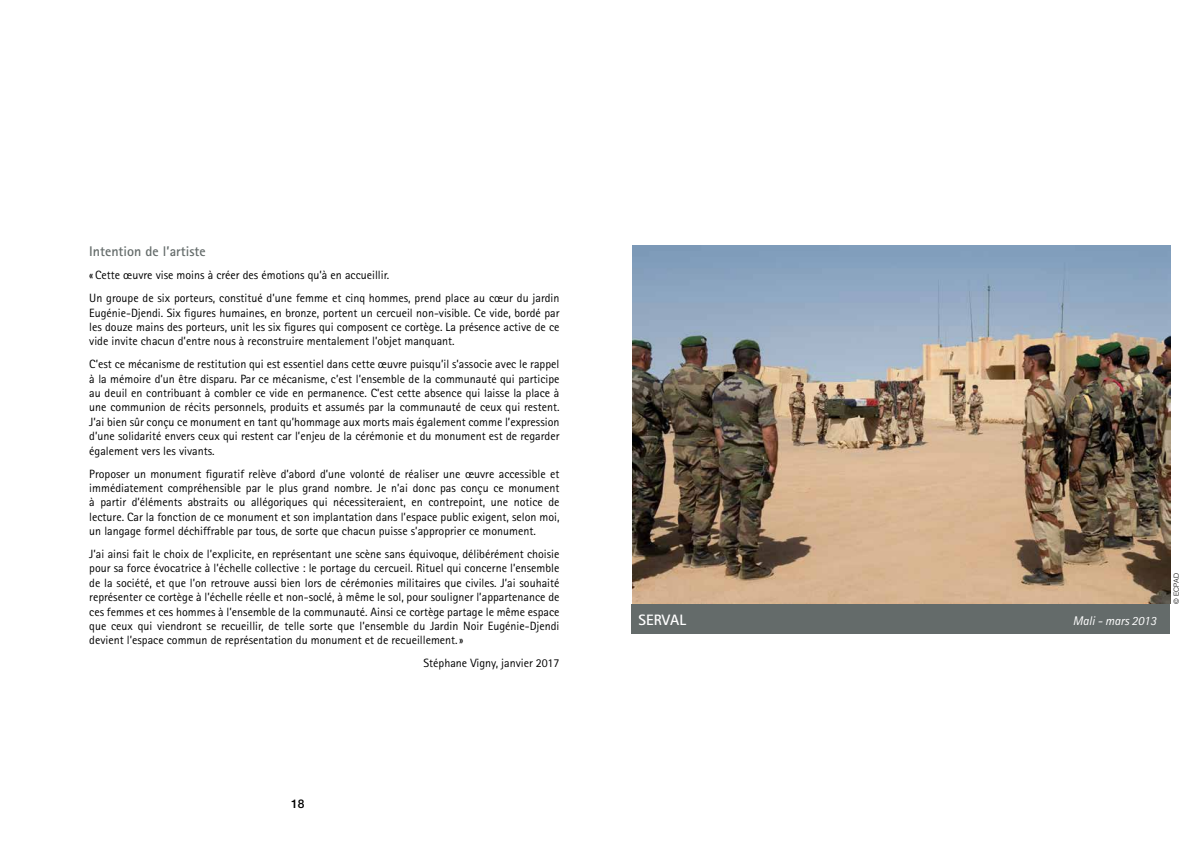
<style>
.page{position:relative;width:1191px;height:842px;background:#fff}
.page>*{position:absolute;margin:0;border:0;box-sizing:border-box;transform-origin:0 0}
.t1{font:700 15.1px "Rotis Sans Serif";color:#fff}
.t2{font:700 14px "Rotis Sans Serif";color:#646b6a}
.t3{font:italic 12.6px "Rotis Sans Serif";color:#fff}
.t4{font:12px/14.4px "Rotis Sans Serif";color:#000;text-align:justify}
.t5{font:500 12px "Helvetica Neue LT Std";color:#000}
.t6{font:300 7px "Helvetica LT Std";color:#000}
</style>
<div class="page">
<img style="left:632px;top:245px;width:538px;height:359px">
<div style="left:631px;top:604px;width:539px;height:29px;background:#646b6a"></div>
<p class="t2" style="left:89px;top:243px;width:118px">Intention de l’artiste</p>
<p class="t4" style="left:89px;top:264px;width:471px;line-height:22.9px">«Cette œuvre vise moins à créer des émotions qu’à en accueillir.<br>Un groupe de six porteurs, constitué d’une femme et cinq hommes, prend place au cœur du jardin</p>
<p class="t4" style="left:89px;top:305px;width:472px">Eugénie-Djendi. Six figures humaines, en bronze, portent un cercueil non-visible. Ce vide, bordé par les douze mains des porteurs, unit les six figures qui composent ce cortège. La présence active de ce vide invite chacun d’entre nous à reconstruire mentalement l’objet manquant.</p>
<p class="t4" style="left:89px;top:357px;width:472px">C’est ce mécanisme de restitution qui est essentiel dans cette œuvre puisqu’il s’associe avec le rappel à la mémoire d’un être disparu. Par ce mécanisme, c’est l’ensemble de la communauté qui participe au deuil en contribuant à combler ce vide en permanence. C’est cette absence qui laisse la place à une communion de récits personnels, produits et assumés par la communauté de ceux qui restent.<br>J’ai bien sûr conçu ce monument en tant qu’hommage aux morts mais également comme l’expression d’une solidarité envers ceux qui restent car l’enjeu de la cérémonie et du monument est de regarder également vers les vivants.</p>
<p class="t4" style="left:89px;top:466px;width:472px">Proposer un monument figuratif relève d’abord d’une volonté de réaliser une œuvre accessible et immédiatement compréhensible par le plus grand nombre. Je n’ai donc pas conçu ce monument à partir d’éléments abstraits ou allégoriques qui nécessiteraient, en contrepoint, une notice de lecture. Car la fonction de ce monument et son implantation dans l’espace public exigent, selon moi, un langage formel déchiffrable par tous, de sorte que chacun puisse s’approprier ce monument.</p>
<p class="t4" style="left:89px;top:547px;width:472px">J’ai ainsi fait le choix de l’explicite, en représentant une scène sans équivoque, délibérément choisie pour sa force évocatrice à l’échelle collective : le portage du cercueil. Rituel qui concerne l’ensemble de la société, et que l’on retrouve aussi bien lors de cérémonies militaires que civiles. J’ai souhaité représenter ce cortège à l’échelle réelle et non-soclé, à même le sol, pour souligner l’appartenance de ces femmes et ces hommes à l’ensemble de la communauté. Ainsi ce cortège partage le même espace que ceux qui viendront se recueillir, de telle sorte que l’ensemble du Jardin Noir Eugénie-Djendi devient l’espace commun de représentation du monument et de recueillement. »</p>
<p class="t4" style="left:423px;top:656px;width:137px">Stéphane Vigny, janvier 2017</p>
<p class="t5" style="left:291px;top:797px;width:15px">18</p>
<p class="t1" style="left:638px;top:610px;width:49px">SERVAL</p>
<p class="t3" style="left:1072px;top:613px;width:85px">Mali - mars 2013</p>
<p class="t6" style="left:1171px;top:604px;width:32px;rotate:-90deg">© ECPAD</p>
</div>
